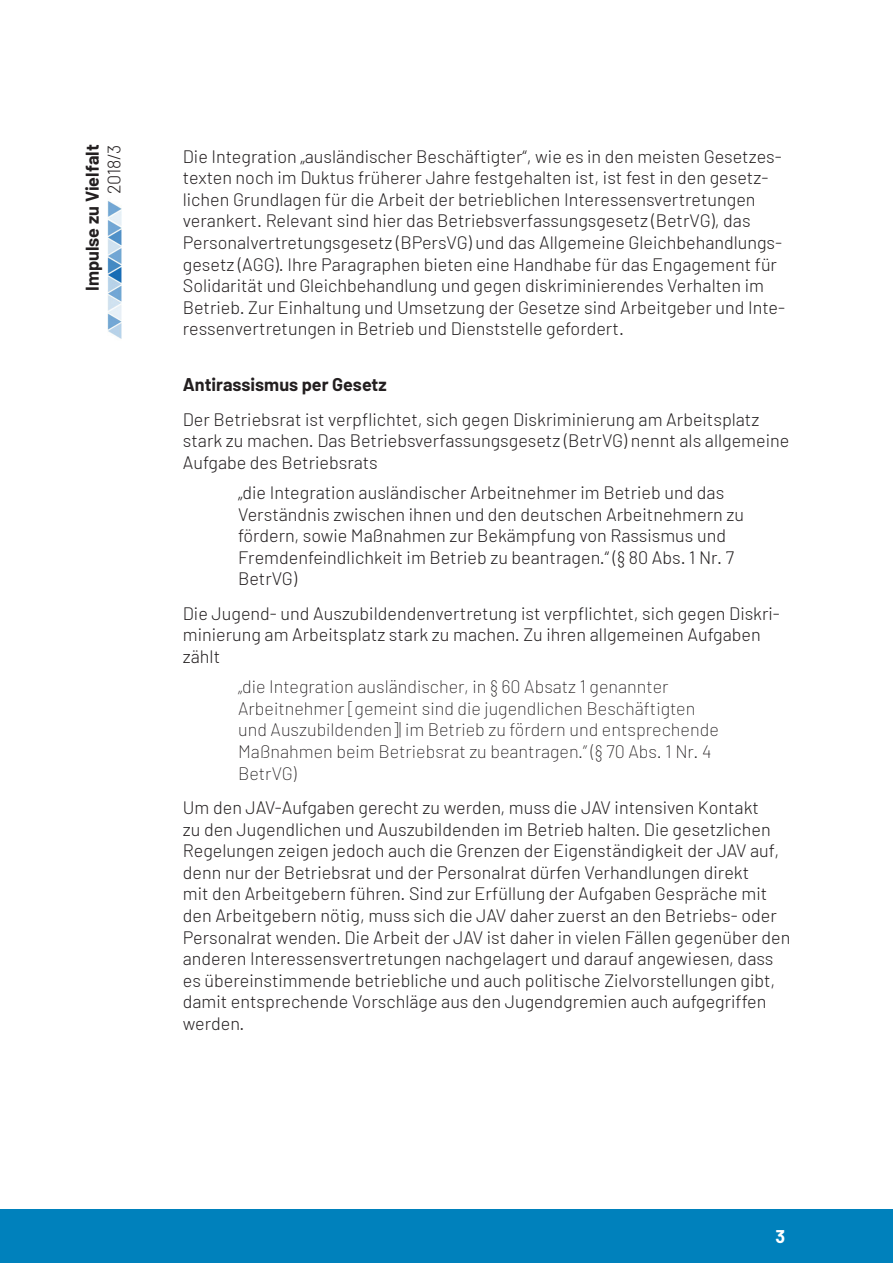
<style>
.page{position:relative;width:893px;height:1263px;background:#fff}
.page>*{position:absolute;margin:0;border:0;box-sizing:border-box;transform-origin:0 0}
.quote_absatz{font:300 18px/21.6px "Barlow";color:#231f20}
.quote_absatz-2{font:200 18px/21.6px "Barlow";color:#231f20}
.Headlines{font:700 18px "Barlow";color:#231f20}
.t1{font:700 18px "Barlow";color:#fff}
</style>
<div class="page">
<div style="left:0;top:1210px;width:893px;height:53px;background:#0081bc"></div>
<img style="left:107px;top:201px;width:15px;height:138px">
<p class="Headlines" style="left:81px;top:291px;width:148px;rotate:-90deg">Impulse zu Vielfalt</p>
<p class="quote_absatz" style="left:103px;top:194px;width:51px;rotate:-90deg">2018/3</p>
<p class="quote_absatz" style="left:183px;top:145px;width:604px">Die Integration „ausländischer Beschäftigter“, wie es in den meisten Gesetzes&shy;texten noch im Duktus früherer Jahre festgehalten ist, ist fest in den gesetz&shy;lichen Grundlagen für die Arbeit der betrieblichen Interessensvertretungen verankert. Relevant sind hier das Betriebsverfassungsgesetz (BetrVG), das Personalvertretungsgesetz (BPersVG) und das Allgemeine Gleichbehandlungs&shy;gesetz (AGG). Ihre Paragraphen bieten eine Handhabe für das Engagement für Solidarität und Gleichbehandlung und gegen diskriminierendes Verhalten im Betrieb. Zur Einhaltung und Umsetzung der Gesetze sind Arbeitgeber und Inte&shy;ressenvertretungen in Betrieb und Dienststelle gefordert.</p>
<p class="Headlines" style="left:183px;top:374px;width:205px">Antirassismus per Gesetz</p>
<p class="quote_absatz" style="left:183px;top:408px;width:608px">Der Betriebsrat ist verpflichtet, sich gegen Diskriminierung am Arbeitsplatz stark zu machen. Das Betriebsverfassungsgesetz (BetrVG) nennt als allgemeine<br>Aufgabe des Betriebsrats</p>
<p class="quote_absatz" style="left:238px;top:481px;width:507px">„die Integration ausländischer Arbeitnehmer im Betrieb und das Verständnis zwischen ihnen und den deutschen Arbeitnehmern zu fördern, sowie Maßnahmen zur Bekämpfung von Rassismus und Fremdenfeindlichkeit im Betrieb zu beantragen.“ (§ 80 Abs. 1 Nr. 7<br>BetrVG)</p>
<p class="quote_absatz" style="left:183px;top:602px;width:599px">Die Jugend- und Auszubildendenvertretung ist verpflichtet, sich gegen Diskri&shy;minierung am Arbeitsplatz stark zu machen. Zu ihren allgemeinen Aufgaben zählt</p>
<p class="quote_absatz-2" style="left:238px;top:675px;width:482px">„die Integration ausländischer, in § 60 Absatz 1 genannter Arbeitnehmer [gemeint sind die jugendlichen Beschäftigten und Auszubildenden]| im Betrieb zu fördern und entsprechende Maßnahmen beim Betriebsrat zu beantragen.” (§ 70 Abs. 1 Nr. 4<br>BetrVG)</p>
<p class="quote_absatz" style="left:183px;top:796px;width:609px">Um den JAV-Aufgaben gerecht zu werden, muss die JAV intensiven Kontakt<br>zu den Jugendlichen und Auszubildenden im Betrieb halten. Die gesetzlichen Regelungen zeigen jedoch auch die Grenzen der Eigenständigkeit der JAV auf, denn nur der Betriebsrat und der Personalrat dürfen Verhandlungen direkt<br>mit den Arbeitgebern führen. Sind zur Erfüllung der Aufgaben Gespräche mit den Arbeitgebern nötig, muss sich die JAV daher zuerst an den Betriebs- oder Personalrat wenden. Die Arbeit der JAV ist daher in vielen Fällen gegenüber den anderen Interessensvertretungen nachgelagert und darauf angewiesen, dass es übereinstimmende betriebliche und auch politische Zielvorstellungen gibt, damit entsprechende Vorschläge aus den Jugendgremien auch aufgegriffen werden.</p>
<p class="t1" style="left:775px;top:1225px;width:11px">3</p>
</div>
